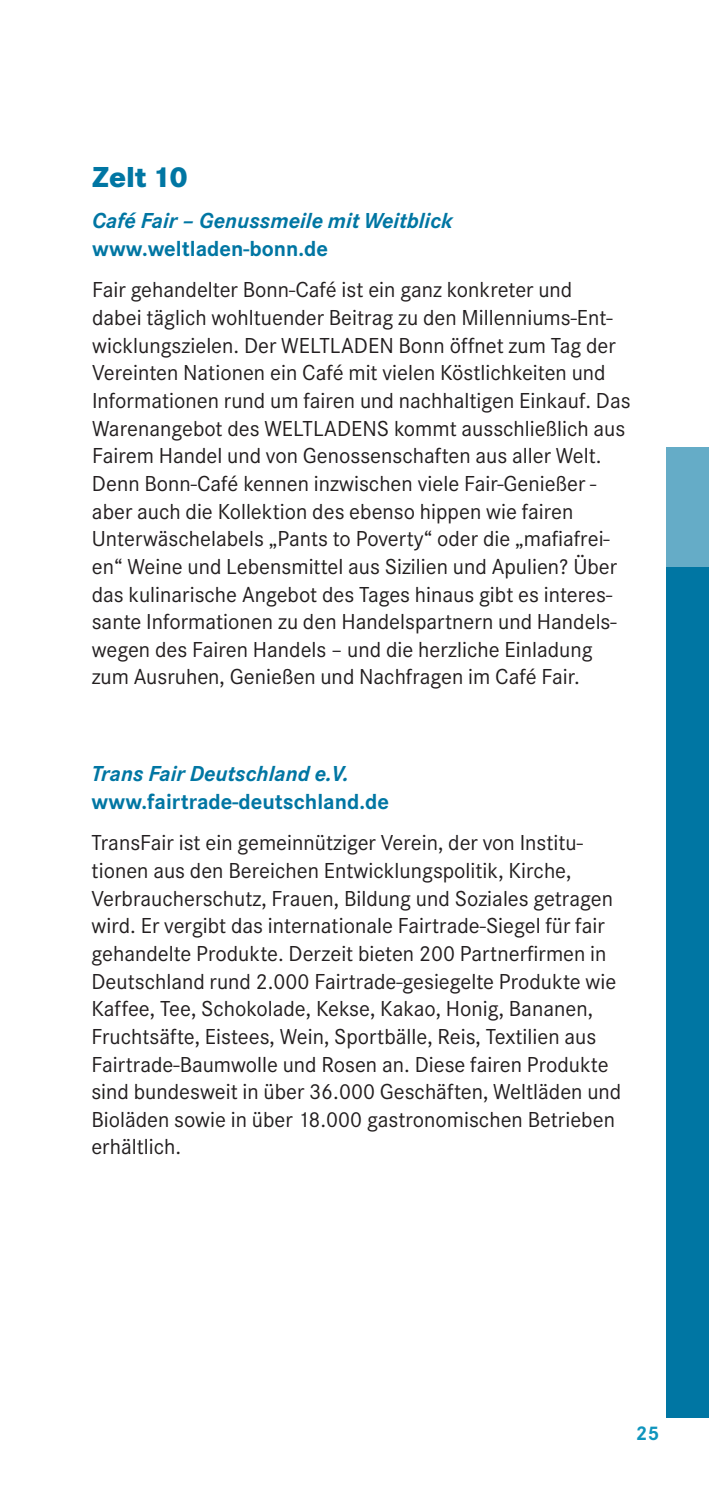
<style>
.page{position:relative;width:709px;height:1489px;background:#fff}
.page>*{position:absolute;margin:0;border:0;box-sizing:border-box;transform-origin:0 0}
.t1{font:800 30px "Corporate S";color:#0076a3}
.t2{font:22.5px/27.8px "Corporate S";color:#231f20}
.t3{font:italic 700 22.5px "Corporate S";color:#0076a3}
.t4{font:700 22.5px "Corporate S";color:#0076a3}
.t5{font:700 20.5px "Corporate S";color:#1095bd}
</style>
<div class="page">
<div style="left:666px;top:446px;width:43px;height:1000px;background:#0076a3"></div>
<div style="left:666px;top:446px;width:43px;height:121px;background:#65acc7"></div>
<div style="left:0;top:1417px;width:709px;height:64px;background:#fff"></div>
<h1 class="t1" style="left:92px;top:159px;width:97px">Zelt 10</h1>
<p class="t3" style="left:92px;top:208px;width:362px">Café Fair – Genussmeile mit Weitblick</p>
<p class="t4" style="left:92px;top:235px;width:237px">www.weltladen-bonn.de</p>
<p class="t2" style="left:92px;top:276px;width:540px">Fair gehandelter Bonn-Café ist ein ganz konkreter und<br>dabei täglich wohltuender Beitrag zu den Millenniums-Ent&shy;wicklungszielen. Der WELTLADEN Bonn öffnet zum Tag der Vereinten Nationen ein Café mit vielen Köstlichkeiten und Informationen rund um fairen und nachhaltigen Einkauf. Das Warenangebot des WELTLADENS kommt ausschließlich aus Fairem Handel und von Genossenschaften aus aller Welt.<br>Denn Bonn-Café kennen inzwischen viele Fair-Genießer - aber auch die Kollektion des ebenso hippen wie fairen Unterwäschelabels „Pants to Poverty“ oder die „mafiafrei&shy;en“ Weine und Lebensmittel aus Sizilien und Apulien? Über das kulinarische Angebot des Tages hinaus gibt es interes&shy;sante Informationen zu den Handelspartnern und Handels&shy;wegen des Fairen Handels – und die herzliche Einladung zum Ausruhen, Genießen und Nachfragen im Café Fair.</p>
<p class="t3" style="left:92px;top:760px;width:258px">Trans Fair Deutschland e.V.</p>
<p class="t4" style="left:92px;top:788px;width:299px">www.fairtrade-deutschland.de</p>
<p class="t2" style="left:91px;top:829px;width:531px">TransFair ist ein gemeinnütziger Verein, der von Institu&shy;tionen aus den Bereichen Entwicklungspolitik, Kirche, Verbraucherschutz, Frauen, Bildung und Soziales getragen wird. Er vergibt das internationale Fairtrade-Siegel für fair gehandelte Produkte. Derzeit bieten 200 Partnerfirmen in Deutschland rund 2.000 Fairtrade-gesiegelte Produkte wie Kaffee, Tee, Schokolade, Kekse, Kakao, Honig, Bananen, Fruchtsäfte, Eistees, Wein, Sportbälle, Reis, Textilien aus Fairtrade-Baumwolle und Rosen an. Diese fairen Produkte sind bundesweit in über 36.000 Geschäften, Weltläden und Bioläden sowie in über 18.000 gastronomischen Betrieben erhältlich.</p>
<p class="t5" style="left:636px;top:1421px;width:25px">25</p>
</div>
